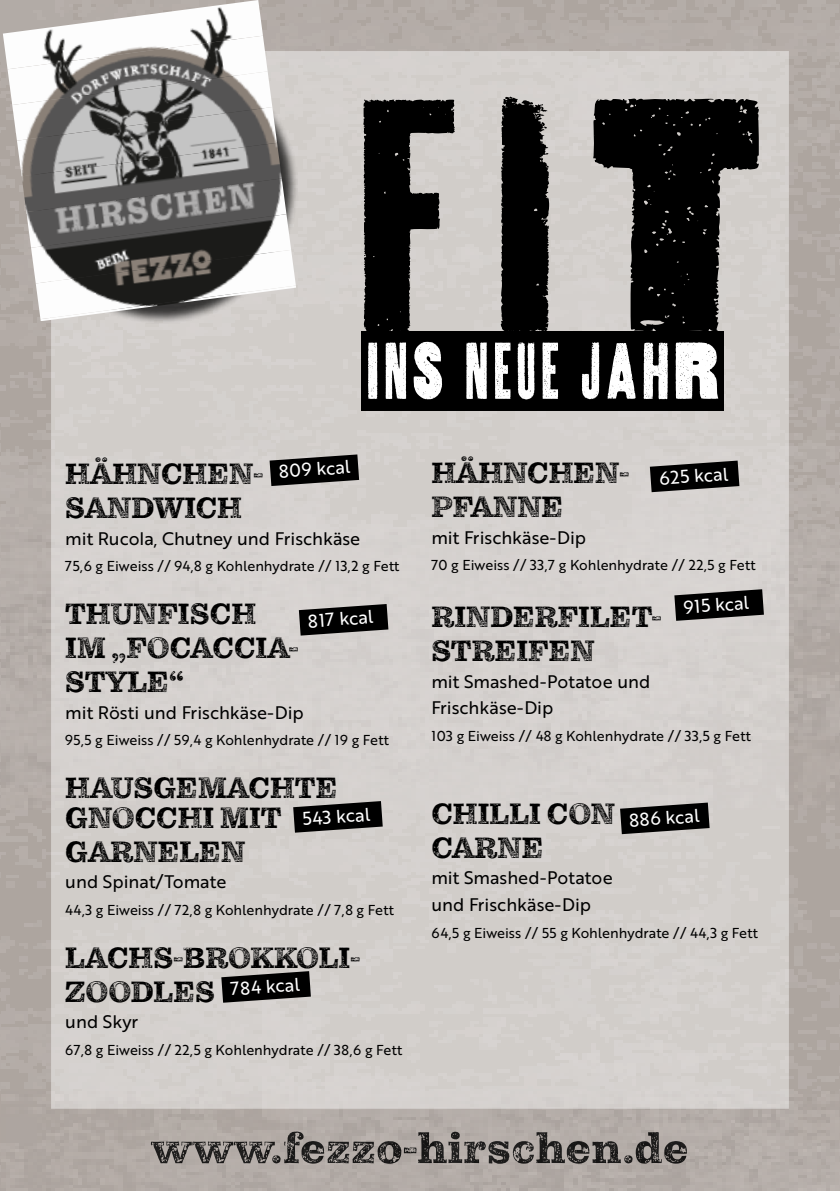
<style>
.page{position:relative;width:840px;height:1191px;background:#fff}
.page>*{position:absolute;margin:0;border:0;box-sizing:border-box;transform-origin:0 0}
.t1{font:346.8px "Thunderhouse Pro";color:#000;scale:1.26 1}
.t2{font:84px "Thunderhouse Pro";letter-spacing:.08em;color:#fff;scale:.87 1}
.t3{font:30px/34px "Pulpo Rust 75";color:#000}
.t4{font:18px "Brother 1816 Regular";color:#fff}
.t5{font:17.8px/26.6px "Brother 1816 Regular";color:#000}
.t6{font:14px "Brother 1816 Regular";color:#000}
</style>
<div class="page">
<img style="left:0;top:0;width:839px;height:1191px">
<div style="left:51px;top:51px;width:737px;height:1057px;background:#d4d1ce"></div>
<div style="left:25px;top:11px;width:274px;height:313px;background:#000;opacity:.75"></div>
<img style="left:3px;top:0;width:260px;height:69px">
<img style="left:8px;top:36px;width:259px;height:69px">
<img style="left:12px;top:71px;width:260px;height:70px">
<img style="left:17px;top:107px;width:260px;height:69px">
<img style="left:22px;top:143px;width:259px;height:69px">
<img style="left:26px;top:178px;width:260px;height:70px">
<img style="left:31px;top:214px;width:260px;height:69px">
<img style="left:36px;top:250px;width:260px;height:69px">
<img style="left:40px;top:285px;width:256px;height:36px">
<div style="left:361px;top:331px;width:362px;height:80px;background:#000"></div>
<svg style="left:269px;top:454px;width:90px;height:32px;background:#2e2d2d"></svg>
<svg style="left:299px;top:604px;width:89px;height:31px;background:#282726"></svg>
<svg style="left:293px;top:801px;width:89px;height:31px;background:#272726"></svg>
<svg style="left:221px;top:971px;width:90px;height:31px;background:#292828"></svg>
<svg style="left:649px;top:460px;width:90px;height:32px;background:#2f2e2d"></svg>
<svg style="left:674px;top:589px;width:89px;height:32px;background:#2d2c2c"></svg>
<svg style="left:619px;top:802px;width:90px;height:32px;background:#2e2e2d"></svg>
<h1 class="t1" style="left:356px;top:19px;width:322px">FIT</h1>
<h2 class="t2" style="left:366px;top:323px;width:405px">INS NEUE JAHR</h2>
<h3 class="t3" style="left:65px;top:457px;width:199px">HÄHNCHEN-<br>SANDWICH</h3>
<p class="t5" style="left:65px;top:524px;width:296px">mit Rucola, Chutney und Frischkäse</p>
<p class="t6" style="left:65px;top:556px;width:335px">75,6 g Eiweiss // 94,8 g Kohlenhydrate // 13,2 g Fett</p>
<h3 class="t3" style="left:65px;top:597px;width:235px">THUNFISCH<br>IM „FOCACCIA-<br>STYLE“</h3>
<p class="t5" style="left:65px;top:698px;width:240px">mit Rösti und Frischkäse-Dip</p>
<p class="t6" style="left:65px;top:729px;width:325px">95,5 g Eiweiss // 59,4 g Kohlenhydrate // 19 g Fett</p>
<h3 class="t3" style="left:65px;top:773px;width:273px;line-height:30px">HAUSGEMACHTE<br>GNOCCHI MIT</h3>
<h3 class="t3" style="left:65px;top:835px;width:181px">GARNELEN</h3>
<p class="t5" style="left:65px;top:868px;width:162px">und Spinat/Tomate</p>
<p class="t6" style="left:65px;top:899px;width:330px">44,3 g Eiweiss // 72,8 g Kohlenhydrate // 7,8 g Fett</p>
<h3 class="t3" style="left:65px;top:941px;width:296px">LACHS-BROKKOLI-<br>ZOODLES</h3>
<p class="t5" style="left:65px;top:1007px;width:74px">und Skyr</p>
<p class="t6" style="left:65px;top:1039px;width:338px">67,8 g Eiweiss // 22,5 g Kohlenhydrate // 38,6 g Fett</p>
<p class="t4" style="left:278px;top:458px;width:72px;rotate:-4deg">809 kcal</p>
<p class="t4" style="left:307px;top:607px;width:66px;rotate:-4deg">817 kcal</p>
<p class="t4" style="left:301px;top:805px;width:69px;rotate:-4deg">543 kcal</p>
<p class="t4" style="left:230px;top:975px;width:70px;rotate:-4deg">784 kcal</p>
<h3 class="t3" style="left:431px;top:456px;width:199px">HÄHNCHEN-<br>PFANNE</h3>
<p class="t5" style="left:431px;top:523px;width:156px">mit Frischkäse-Dip</p>
<p class="t6" style="left:431px;top:555px;width:325px">70 g Eiweiss // 33,7 g Kohlenhydrate // 22,5 g Fett</p>
<h3 class="t3" style="left:431px;top:600px;width:232px">RINDERFILET-<br>STREIFEN</h3>
<p class="t5" style="left:431px;top:667px;width:220px">mit Smashed-Potatoe und<br>Frischkäse-Dip</p>
<p class="t6" style="left:431px;top:725px;width:321px">103 g Eiweiss // 48 g Kohlenhydrate // 33,5 g Fett</p>
<p class="t4" style="left:658px;top:465px;width:70px;rotate:-4deg">625 kcal</p>
<p class="t4" style="left:682px;top:594px;width:66px;rotate:-4deg">915 kcal</p>
<h3 class="t3" style="left:431px;top:797px;width:185px">CHILLI CON<br>CARNE</h3>
<p class="t5" style="left:431px;top:864px;width:183px">mit Smashed-Potatoe und Frischkäse-Dip</p>
<p class="t6" style="left:431px;top:922px;width:328px">64,5 g Eiweiss // 55 g Kohlenhydrate // 44,3 g Fett</p>
<p class="t4" style="left:628px;top:807px;width:71px;rotate:-4deg">886 kcal</p>
</div>
